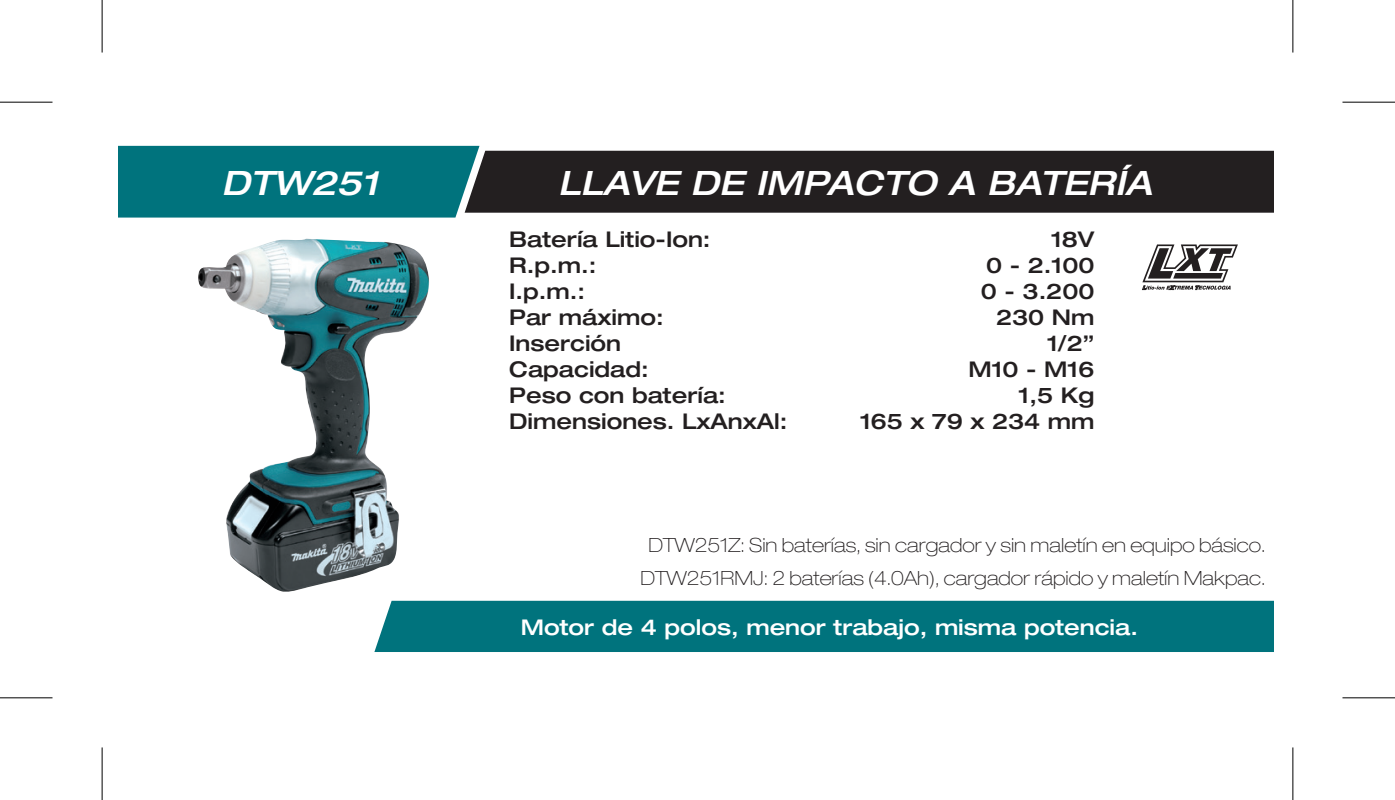
<style>
.page{position:relative;width:1395px;height:800px;background:#fff}
.page>*{position:absolute;margin:0;border:0;box-sizing:border-box;transform-origin:0 0}
.t1{font:italic 500 expanded 33.6px "Helvetica Neue";color:#fff}
.Características{font:500 expanded 21.7px "Helvetica Neue";color:#231f20}
.t2{font:500 expanded 21.7px "Helvetica Neue";color:#fff}
.t3{font:100 expanded 19.6px "Helvetica Neue";color:#231f20}
</style>
<div class="page">
<img style="left:198px;top:239px;width:231px;height:352px">
<div style="left:374px;top:600px;width:900px;height:52px;background:#00737d"></div>
<div style="left:479px;top:151px;width:795px;height:62px;background:#231f20"></div>
<div style="left:118px;top:146px;width:361px;height:71px;background:#00737d"></div>
<svg style="left:1142px;top:244px;width:96px;height:46px"></svg>
<svg style="left:0;top:101px;width:52px;height:1px"></svg>
<svg style="left:1342px;top:101px;width:53px;height:1px"></svg>
<svg style="left:0;top:698px;width:52px;height:1px"></svg>
<svg style="left:1342px;top:698px;width:53px;height:1px"></svg>
<svg style="left:101px;top:0;width:1px;height:53px"></svg>
<svg style="left:101px;top:747px;width:1px;height:52px"></svg>
<svg style="left:1293px;top:0;width:1px;height:53px"></svg>
<svg style="left:1293px;top:747px;width:1px;height:52px"></svg>
<hr style="left:0;top:102px;width:52px;height:1px;background:#000">
<hr style="left:1342px;top:102px;width:53px;height:1px;background:#000">
<hr style="left:0;top:697px;width:52px;height:1px;background:#000">
<hr style="left:1342px;top:697px;width:53px;height:1px;background:#000">
<hr style="left:102px;top:0;width:1px;height:53px;background:#000">
<hr style="left:102px;top:747px;width:1px;height:52px;background:#000">
<hr style="left:1292px;top:0;width:1px;height:53px;background:#000">
<hr style="left:1292px;top:747px;width:1px;height:52px;background:#000">
<p class="t1" style="left:221px;top:162px;width:158px">DTW251</p>
<p class="t1" style="left:558px;top:162px;width:595px">LLAVE DE IMPACTO A BATERÍA</p>
<p class="Características" style="left:509px;top:225px;width:203px">Batería Litio-Ion:</p>
<p class="Características" style="left:1051px;top:225px;width:45px">18V</p>
<p class="Características" style="left:509px;top:251px;width:89px">R.p.m.:</p>
<p class="Características" style="left:986px;top:251px;width:110px">0 - 2.100</p>
<p class="Características" style="left:509px;top:277px;width:77px">I.p.m.:</p>
<p class="Características" style="left:981px;top:277px;width:115px">0 - 3.200</p>
<p class="Características" style="left:509px;top:303px;width:156px">Par máximo:</p>
<p class="Características" style="left:996px;top:303px;width:100px">230 Nm</p>
<p class="Características" style="left:509px;top:329px;width:113px">Inserción</p>
<p class="Características" style="left:1047px;top:329px;width:49px">1/2”</p>
<p class="Características" style="left:509px;top:355px;width:141px">Capacidad:</p>
<p class="Características" style="left:968px;top:355px;width:127px">M10 - M16</p>
<p class="Características" style="left:509px;top:381px;width:218px">Peso con batería:</p>
<p class="Características" style="left:1018px;top:381px;width:77px">1,5 Kg</p>
<p class="Características" style="left:509px;top:407px;width:280px">Dimensiones. LxAnxAl:</p>
<p class="Características" style="left:860px;top:407px;width:236px">165 x 79 x 234 mm</p>
<p class="t3" style="left:648px;top:533px;width:618px">DTW251Z: Sin baterías, sin cargador y sin maletín en equipo básico.</p>
<p class="t3" style="left:640px;top:566px;width:627px">DTW251RMJ: 2 baterías (4.0Ah), cargador rápido y maletín Makpac.</p>
<p class="t2" style="left:521px;top:613px;width:619px">Motor de 4 polos, menor trabajo, misma potencia.</p>
</div>
